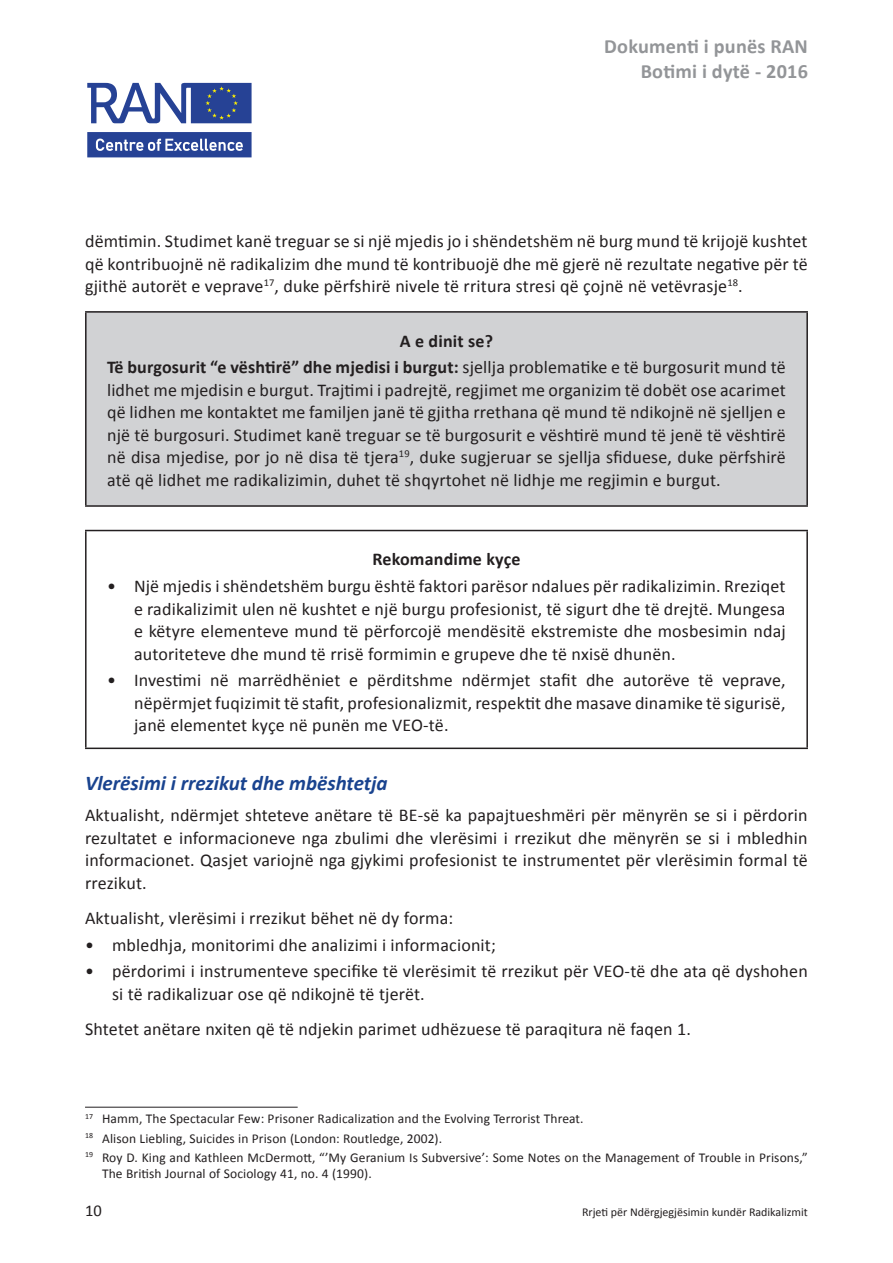
<style>
.page{position:relative;width:893px;height:1263px;background:#fff}
.page>*{position:absolute;margin:0;border:0;box-sizing:border-box;transform-origin:0 0}
.t1{font:italic 700 21px "Calibri";color:#19438f}
.t2{font:700 20.25px/24.8px "Calibri";letter-spacing:.01em;color:#939598;text-align:right}
.t3{font:18px/22.5px "Calibri";letter-spacing:.01em;color:#231f20;text-align:justify}
.t4{font:700 18px/26.7px "Calibri";letter-spacing:.01em;color:#231f20;text-align:center}
.t5{font:16.5px "Calibri";color:#231f20}
.t6{font:13.5px/19.2px "Calibri";letter-spacing:.01em;color:#231f20}
.t7{font:12px "Calibri";color:#231f20}
.s1{font-weight:400}
</style>
<div class="page">
<svg style="left:87px;top:83px;width:165px;height:40px"></svg>
<svg style="left:87px;top:132px;width:165px;height:25px;background:#4a61a6"></svg>
<div style="left:86px;top:312px;width:721px;height:194px;background:#d1d2d4"></div>
<hr style="left:85px;top:311px;width:723px;height:2px;background:#231f20">
<hr style="left:85px;top:313px;width:2px;height:192px;background:#231f20">
<hr style="left:806px;top:313px;width:2px;height:192px;background:#231f20">
<hr style="left:85px;top:505px;width:723px;height:2px;background:#231f20">
<hr style="left:85px;top:530px;width:723px;height:1px;background:#231f20">
<hr style="left:85px;top:531px;width:2px;height:216px;background:#231f20">
<hr style="left:806px;top:531px;width:2px;height:216px;background:#231f20">
<hr style="left:85px;top:747px;width:723px;height:2px;background:#231f20">
<hr style="left:85px;top:1107px;width:213px;height:1px;background:#231f20">
<p class="t2" style="left:604px;top:34px;width:205px">Dokumenti i punës RAN<br>Botimi i dytë - 2016</p>
<p class="t3" style="left:85px;top:230px;width:724px">dëmtimin. Studimet kanë treguar se si një mjedis jo i shëndetshëm në burg mund të krijojë kushtet që kontribuojnë në radikalizim dhe mund të kontribuojë dhe më gjerë në rezultate negative për të gjithë autorët e veprave<sup>17</sup>, duke përfshirë nivele të rritura stresi që çojnë në vetëvrasje<sup>18</sup>.<sup>19</sup></p>
<p class="t4" style="left:107px;top:327px;width:680px">A e dinit se?<br>Të burgosurit “e vështirë” dhe mjedisi i burgut: <span class="s1">sjellja problematike e të burgosurit mund të</span></p>
<p class="t3" style="left:107px;top:379px;width:680px">lidhet me mjedisin e burgut. Trajtimi i padrejtë, regjimet me organizim të dobët ose acarimet që lidhen me kontaktet me familjen janë të gjitha rrethana që mund të ndikojnë në sjelljen e një të burgosuri. Studimet kanë treguar se të burgosurit e vështirë mund të jenë të vështirë në disa mjedise, por jo në disa të tjera<sup>19</sup>, duke sugjeruar se sjellja sfiduese, duke përfshirë atë që lidhet me radikalizimin, duhet të shqyrtohet në lidhje me regjimin e burgut.</p>
<p class="t4" style="left:372px;top:546px;width:149px">Rekomandime kyçe</p>
<p class="t3" style="left:134px;top:575px;width:653px;text-indent:-27px">• Një mjedis i shëndetshëm burgu është faktori parësor ndalues për radikalizimin. Rreziqet e radikalizimit ulen në kushtet e një burgu profesionist, të sigurt dhe të drejtë. Mungesa e këtyre elementeve mund të përforcojë mendësitë ekstremiste dhe mosbesimin ndaj autoriteteve dhe mund të rrisë formimin e grupeve dhe të nxisë dhunën.</p>
<p class="t3" style="left:134px;top:669px;width:653px;text-indent:-27px">• Investimi në marrëdhëniet e përditshme ndërmjet stafit dhe autorëve të veprave, nëpërmjet fuqizimit të stafit, profesionalizmit, respektit dhe masave dinamike të sigurisë, janë elementet kyçe në punën me VEO-të.</p>
<p class="t1" style="left:85px;top:770px;width:304px">Vlerësimi i rrezikut dhe mbështetja</p>
<p class="t3" style="left:85px;top:804px;width:724px">Aktualisht, ndërmjet shteteve anëtare të BE-së ka papajtueshmëri për mënyrën se si i përdorin rezultatet e informacioneve nga zbulimi dhe vlerësimi i rrezikut dhe mënyrën se si i mbledhin informacionet. Qasjet variojnë nga gjykimi profesionist te instrumentet për vlerësimin formal të rrezikut.</p>
<p class="t3" style="left:85px;top:907px;width:370px">Aktualisht, vlerësimi i rrezikut bëhet në dy forma:</p>
<p class="t3" style="left:85px;top:933px;width:412px">• mbledhja, monitorimi dhe analizimi i informacionit;</p>
<p class="t3" style="left:112px;top:960px;width:697px;text-indent:-27px">• përdorimi i instrumenteve specifike të vlerësimit të rrezikut për VEO-të dhe ata që dyshohen si të radikalizuar ose që ndikojnë të tjerët.</p>
<p class="t3" style="left:85px;top:1018px;width:607px">Shtetet anëtare nxiten që të ndjekin parimet udhëzuese të paraqitura në faqen 1.</p>
<p class="t6" style="left:85px;top:1109px;width:724px"><sup>17</sup> Hamm, The Spectacular Few: Prisoner Radicalization and the Evolving Terrorist Threat.<br><sup>18</sup> Alison Liebling, Suicides in Prison (London: Routledge, 2002).<br><sup>19</sup> Roy D. King and Kathleen McDermott, “’My Geranium Is Subversive’: Some Notes on the Management of Trouble in Prisons,”</p>
<p class="t6" style="left:102px;top:1164px;width:271px">The British Journal of Sociology 41, no. 4 (1990).</p>
<p class="t5" style="left:85px;top:1200px;width:18px">10</p>
<p class="t7" style="left:582px;top:1204px;width:227px">Rrjeti për Ndërgjegjësimin kundër Radikalizmit</p>
</div>
